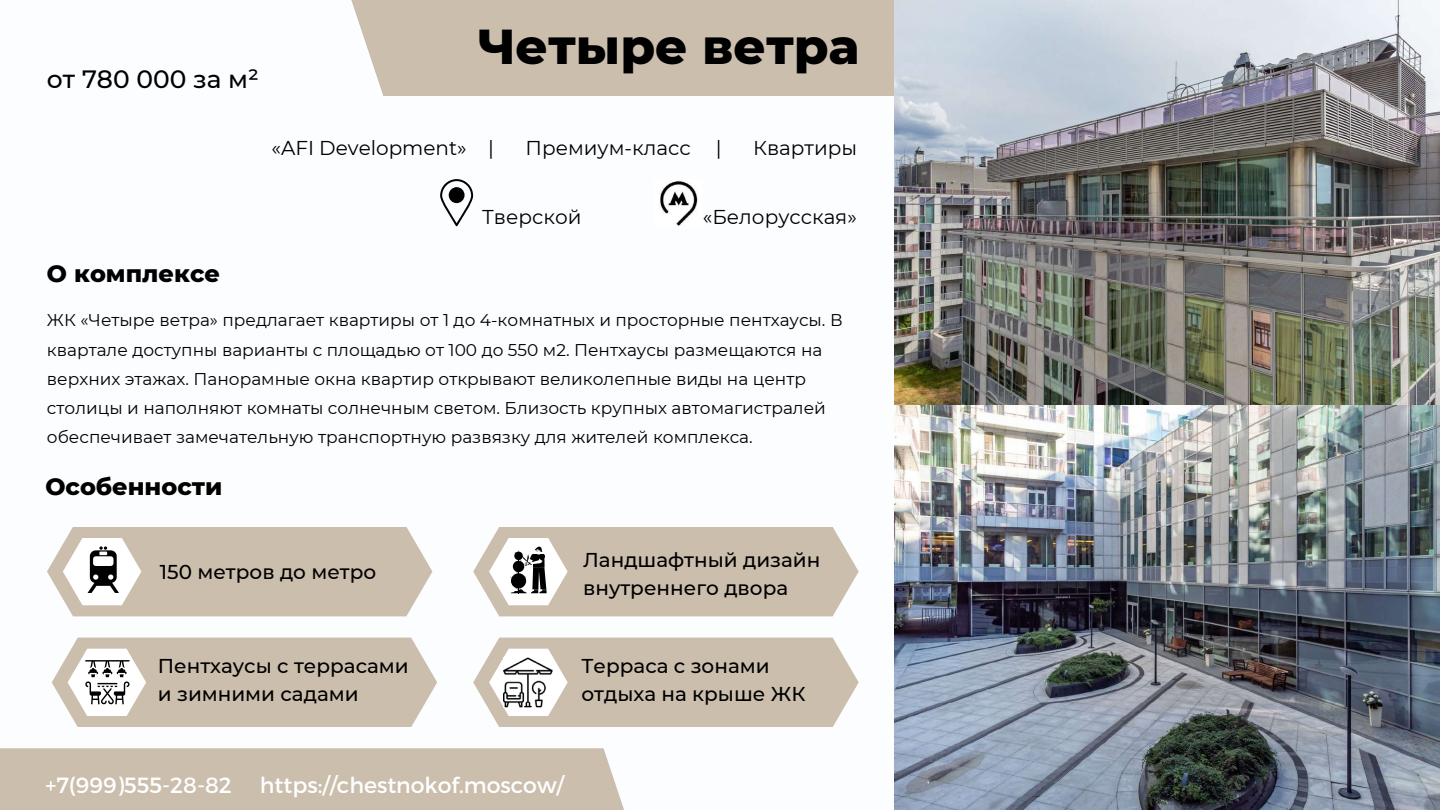
<style>
.page{position:relative;width:1440px;height:810px;background:#fff}
.page>*{position:absolute;margin:0;border:0;box-sizing:border-box;transform-origin:0 0}
.t1{font:800 50px "Montserrat";color:#000}
.t2{font:500 25px "Montserrat";color:#000}
.t3{font:800 24px "Montserrat";color:#000}
.t4{font:22px "Montserrat";color:#fff}
.t5{font:500 20px/27.8px "Montserrat";color:#000}
.t6{font:20px "Montserrat";color:#000}
.t7{font:17px/29.2px "Montserrat";color:#000}
</style>
<div class="page">
<div style="left:351px;top:0;width:544px;height:96px;background:#cbbead"></div>
<svg style="left:440px;top:179px;width:33px;height:47px"></svg>
<div style="left:449px;top:187px;width:16px;height:16px;background:#000;border-radius:50%"></div>
<img style="left:660px;top:181px;width:38px;height:45px">
<svg style="left:473px;top:638px;width:386px;height:89px"></svg>
<svg style="left:0;top:748px;width:895px;height:62px;fill:#cbbead"></svg>
<img style="left:895px;top:0;width:545px;height:810px">
<svg style="left:52px;top:638px;width:385px;height:89px"></svg>
<svg style="left:473px;top:527px;width:386px;height:89px"></svg>
<img style="left:504px;top:658px;width:49px;height:49px">
<svg style="left:47px;top:527px;width:385px;height:89px"></svg>
<h2 class="t2" style="left:47px;top:64px;width:213px">от 780 000 за м²</h2>
<h1 class="t1" style="left:478px;top:16px;width:383px">Четыре ветра</h1>
<h3 class="t3" style="left:47px;top:258px;width:175px">О комплексе</h3>
<p class="t6" style="left:272px;top:136px;width:224px">«AFI Development» |</p>
<p class="t6" style="left:526px;top:136px;width:167px">Премиум-класс</p>
<p class="t6" style="left:716px;top:136px;width:7px">|</p>
<p class="t6" style="left:753px;top:136px;width:106px">Квартиры</p>
<p class="t6" style="left:482px;top:205px;width:101px">Тверской</p>
<p class="t6" style="left:703px;top:205px;width:156px">«Белорусская»</p>
<p class="t7" style="left:47px;top:306px;width:797px">ЖК «Четыре ветра» предлагает квартиры от 1 до 4-комнатных и просторные пентхаусы. В квартале доступны варианты с площадью от 100 до 550 м2. Пентхаусы размещаются на верхних этажах. Панорамные окна квартир открывают великолепные виды на центр столицы и наполняют комнаты солнечным светом. Близость крупных автомагистралей обеспечивает замечательную транспортную развязку для жителей комплекса.</p>
<h3 class="t3" style="left:45px;top:472px;width:179px">Особенности</h3>
<p class="t5" style="left:160px;top:558px;width:218px">150 метров до метро</p>
<p class="t5" style="left:158px;top:652px;width:252px">Пентхаусы с террасами и зимними садами</p>
<p class="t5" style="left:583px;top:546px;width:239px">Ландшафтный дизайн внутреннего двора</p>
<p class="t5" style="left:581px;top:652px;width:226px">Терраса с зонами отдыха на крыше ЖК</p>
<p class="t4" style="left:45px;top:770px;width:188px">+7(999)555-28-82</p>
<p class="t4" style="left:260px;top:770px;width:306px">https://chestnokof.moscow/</p>
</div>
